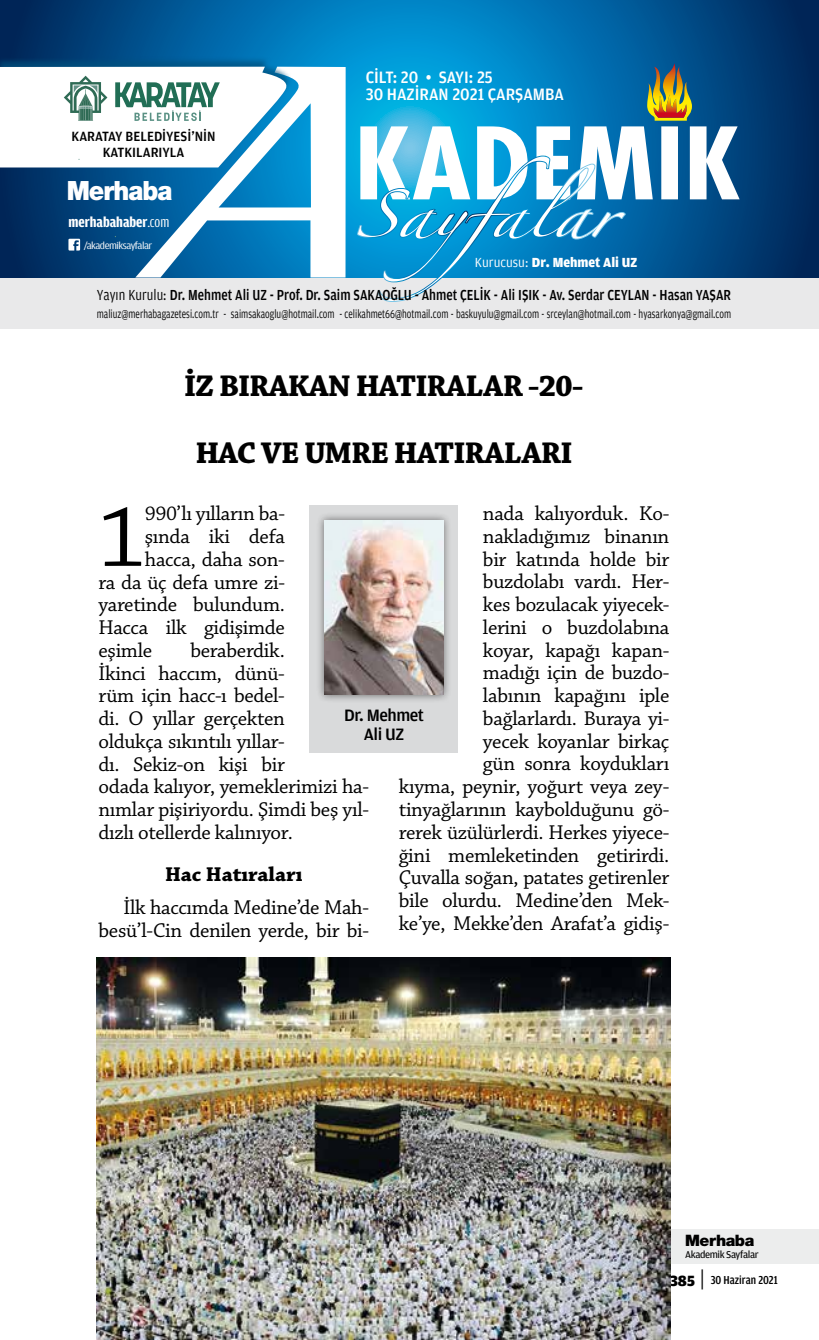
<style>
.page{position:relative;width:819px;height:1340px;background:#fff}
.page>*{position:absolute;margin:0;border:0;box-sizing:border-box;transform-origin:0 0}
.t1{font:91px "Chaparral Pro";color:#000}
.t2{font:42.7px "Zapfino";color:#fff;scale:1.2 1}
.t3{font:700 31.5px/66.5px "Chaparral Pro";letter-spacing:-.025em;color:#000;text-align:center}
.t4{font:900 26.6px "Helvetica Neue LT Pro";letter-spacing:-.04em;color:#fff;scale:.93 1}
.t5{font:21px/22.8px "Chaparral Pro";letter-spacing:-.015em;color:#000;text-align:right}
.t6{font:700 21px "Chaparral Pro";color:#000}
.t7{font:500 17.5px/17.5px "Toprak";color:#fff;scale:.93 1}
.t8{font:500 17.5px/19.2px "Toprak";letter-spacing:-.03em;color:#000;text-align:center}
.t9{font:900 15.75px "Helvetica Neue LT Pro";letter-spacing:-.03em;color:#000}
.t10{font:500 15.4px "Toprak";color:#000;scale:.84 1}
.t11{font:700 15.05px "Toprak Comp";color:#fff;scale:1.2 1}
.t12{font:500 14.17px/16.3px "Toprak";color:#000;text-align:center;scale:.95 1}
.t13{font:700 14px "Toprak";color:#fff;scale:.95 1}
.t14{font:12.25px "Toprak";color:#000;scale:.75 1}
.t15{font:500 12.25px "Toprak Cond";color:#000}
.t16{font:10.5px "Toprak Cond";letter-spacing:-.04em;color:#fff;scale:1.21 1}
.t17{font:10.5px "Toprak";letter-spacing:-.04em;color:#000}
.s1{font-weight:400}
.s2{font-family:"Toprak";font-weight:700;font-size:15.75px}
.s3{font-family:"Toprak";font-weight:300;font-size:24.5px}
</style>
<div class="page">
<div style="left:670px;top:1229px;width:149px;height:35px;background:#eceded"></div>
<div style="left:0;top:277px;width:819px;height:52px;background:#e9e9ea"></div>
<svg style="left:0;top:0;width:819px;height:277px;background:#00508a"></svg>
<svg style="left:135px;top:66px;width:221px;height:212px"></svg>
<svg style="left:356px;top:63px;width:383px;height:239px"></svg>
<svg style="left:68px;top:239px;width:12px;height:11px"></svg>
<div style="left:0;top:56px;width:292px;height:112px;background:#00517e;opacity:.75"></div>
<svg style="left:0;top:65px;width:295px;height:104px"></svg>
<div style="left:310px;top:505px;width:148px;height:247px;background:#d9dadb"></div>
<div style="left:316px;top:512px;width:135px;height:190px;background:#000;opacity:.5"></div>
<img style="left:324px;top:520px;width:119px;height:174px">
<img style="left:97px;top:957px;width:573px;height:382px">
<p class="t7" style="left:366px;top:68px;width:214px">CİLT: 20 • SAYI: 25<br>30 HAZİRAN 2021 ÇARŞAMBA</p>
<p class="t12" style="left:71px;top:128px;width:153px">KARATAY BELEDİYESİ’NİN<br>KATKILARIYLA</p>
<h2 class="t2" style="left:355px;top:196px;width:233px">Sayfalar</h2>
<p class="t4" style="left:67px;top:174px;width:115px">Merhaba</p>
<p class="t11" style="left:68px;top:213px;width:86px">merhabahaber<span class="s1">.com</span></p>
<p class="t16" style="left:84px;top:239px;width:58px">/akademiksayfalar</p>
<p class="t13" style="left:474px;top:254px;width:172px"><span class="s1">Kurucusu:</span> Dr. Mehmet Ali UZ</p>
<p class="t10" style="left:97px;top:286px;width:756px"><span class="s1">Yayın Kurulu:</span> Dr. Mehmet Ali UZ - Prof. Dr. Saim SAKAOĞLU - Ahmet ÇELİK - Ali IŞIK - Av. Serdar CEYLAN - Hasan YAŞAR</p>
<p class="t14" style="left:97px;top:307px;width:847px">maliuz@merhabagazetesi.com.tr - saimsakaoglu@hotmail.com - celikahmet66@hotmail.com - baskuyulu@gmail.com - srceylan@hotmail.com - hyasarkonya@gmail.com</p>
<h3 class="t3" style="left:184px;top:354px;width:401px">İZ BIRAKAN HATIRALAR -20-<br>HAC VE UMRE HATIRALARI</h3>
<p class="t5" style="left:399px;top:503px;width:272px">nada kalıyorduk. Ko&shy;nakladığımız binanın<br>bir katında holde bir buzdolabı vardı. Her-<br>kes bozulacak yiyecek-<br>lerini o buzdolabına<br>koyar, kapağı kapan-<br>madığı için de buzdo-<br>labının kapağını iple bağlarlardı. Buraya yi-<br>yecek koyanlar birkaç<br>gün sonra koydukları<br>kıyma, peynir, yoğurt veya zey&shy;tinyağlarının kaybolduğunu gö&shy;rerek üzülürlerdi. Herkes yiyece&shy;ğini memleketinden getirirdi.<br>Çuvalla soğan, patates getirenler bile olurdu. Medine’den Mek&shy;ke’ye, Mekke’den Arafat’a gidiş-</p>
<h1 class="t1" style="left:98px;top:486px;width:49px">1</h1>
<p class="t5" style="left:145px;top:503px;width:141px">990’lı yılların ba-</p>
<p class="t5" style="left:145px;top:526px;width:141px">şında iki defa</p>
<p class="t5" style="left:145px;top:548px;width:141px">hacca, daha son-</p>
<p class="t5" style="left:98px;top:571px;width:188px">ra da üç defa umre zi-</p>
<p class="t5" style="left:98px;top:594px;width:188px">yaretinde bulundum.</p>
<p class="t5" style="left:98px;top:617px;width:188px">Hacca ilk gidişimde</p>
<p class="t5" style="left:98px;top:639px;width:55px">eşimle</p>
<p class="t5" style="left:98px;top:639px;width:272px;text-align:left;text-indent:92px">beraberdik.<br>İkinci haccım, dünü-<br>rüm için hacc-ı bedel-<br>di. O yıllar gerçekten<br>oldukça sıkıntılı yıllar-<br>dı. Sekiz-on kişi bir<br>odada kalıyor, yemeklerimizi ha&shy;nımlar pişiriyordu. Şimdi beş yıl&shy;dızlı otellerde kalınıyor.</p>
<p class="t6" style="left:165px;top:862px;width:139px">Hac Hatıraları</p>
<p class="t5" style="left:98px;top:897px;width:272px">İlk haccımda Medine’de Mah&shy;besü’l-Cin denilen yerde, bir bi-</p>
<p class="t8" style="left:344px;top:705px;width:81px">Dr. Mehmet<br>Ali UZ</p>
<p class="t9" style="left:685px;top:1230px;width:71px">Merhaba</p>
<p class="t17" style="left:685px;top:1248px;width:75px">Akademik Sayfalar</p>
<p class="t15" style="left:670px;top:1273px;width:109px"><span class="s2">385</span> <span class="s3">|</span> 30 Haziran 2021</p>
</div>
